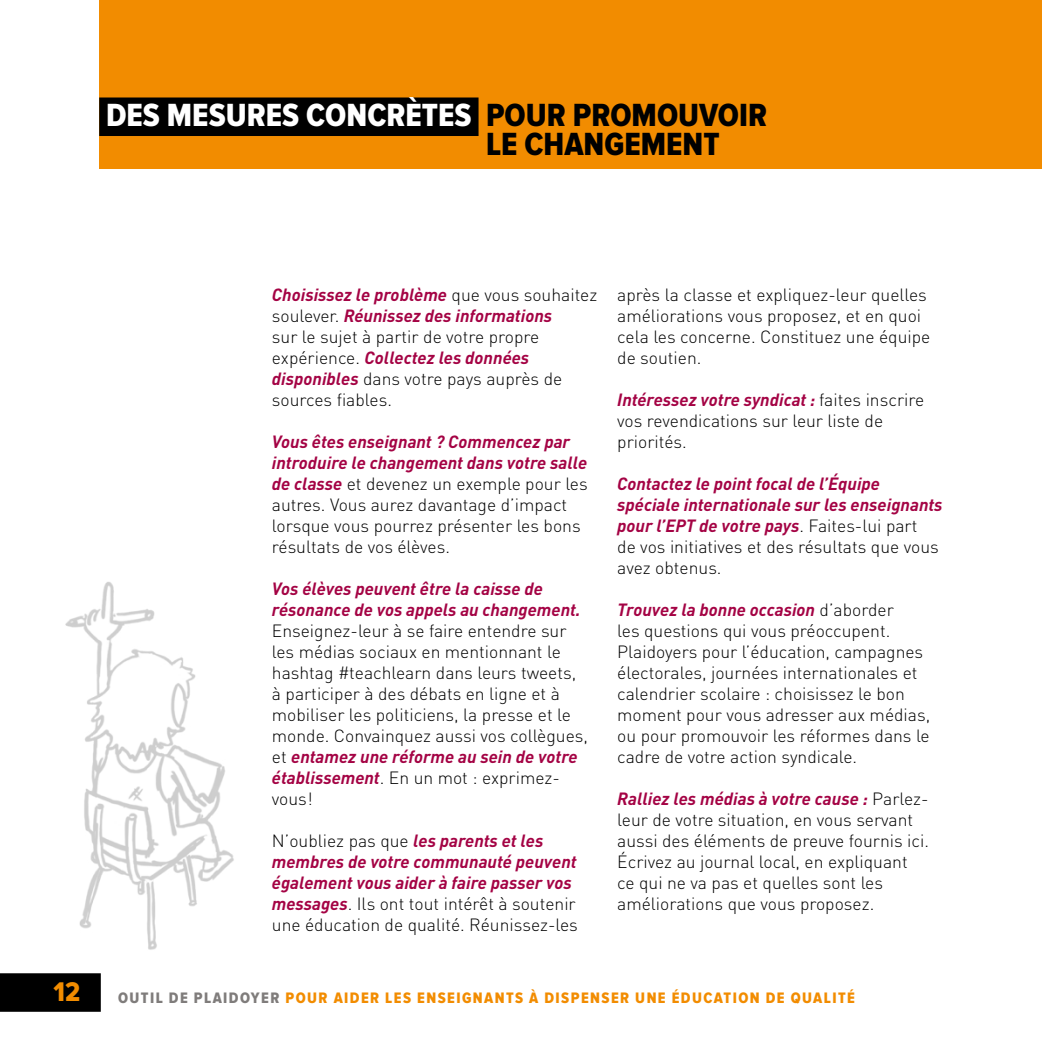
<style>
.page{position:relative;width:1042px;height:1042px;background:#fff}
.page>*{position:absolute;margin:0;border:0;box-sizing:border-box;transform-origin:0 0}
.Main_Body_Head_2{font:33.25px/29.8px "Proxima Nova Cond Extrabld";color:#000}
.Main_Body_Copy{font:300 17.5px/21px "DINOT";color:#000}
.Main_Body_Copy-2{font:italic 700 17.5px/21px "DINOT";color:#a40344}
.t1{font:15.75px "Proxima Nova Cond Extrabld";letter-spacing:.09em;color:#f28c00}
.s1{color:#fff}
.s2{font-weight:700;font-style:italic;color:#a40344}
.s3{font-weight:300;font-style:normal;color:#000}
.s4{font-size:28px}
.s5{color:#7f7c7b}
</style>
<div class="page">
<div style="left:0;top:973px;width:101px;height:39px;background:#000"></div>
<img style="left:65px;top:582px;width:169px;height:368px">
<div style="left:99px;top:0;width:943px;height:169px;background:#f28c00"></div>
<div style="left:99px;top:97px;width:379px;height:39px;background:#000"></div>
<p class="Main_Body_Head_2" style="left:486px;top:101px;width:283px;text-indent:-380px"><span class="s1">DES MESURES CONCRÈTES</span> POUR PROMOUVOIR<br>LE CHANGEMENT</p>
<p class="Main_Body_Copy" style="left:272px;top:284px;width:327px"><span class="s2">Choisissez le problème</span> que vous souhaitez soulever. <span class="s2">Réunissez des informations<br></span>sur le sujet à partir de votre propre expérience. <span class="s2">Collectez les données disponibles</span> dans votre pays auprès de sources fiables.</p>
<p class="Main_Body_Copy" style="left:272px;top:431px;width:317px"><span class="s2">Vous êtes enseignant ? Commencez par introduire le changement dans votre salle de classe</span> et devenez un exemple pour les autres. Vous aurez davantage d’impact lorsque vous pourrez présenter les bons résultats de vos élèves.</p>
<p class="Main_Body_Copy" style="left:272px;top:578px;width:318px"><span class="s2">Vos élèves peuvent être la caisse de résonance de vos appels au changement.<br></span>Enseignez-leur à se faire entendre sur les médias sociaux en mentionnant le hashtag #teachlearn dans leurs tweets, à participer à des débats en ligne et à mobiliser les politiciens, la presse et le monde. Convainquez aussi vos collègues, et <span class="s2">entamez une réforme au sein de votre établissement</span>. En un mot : exprimez&shy;vous!</p>
<p class="Main_Body_Copy-2" style="left:272px;top:830px;width:307px"><span class="s3">N’oubliez pas que</span> les parents et les membres de votre communauté peuvent également vous aider à faire passer vos messages<span class="s3">. Ils ont tout intérêt à soutenir une éducation de qualité. Réunissez-les</span></p>
<p class="Main_Body_Copy" style="left:617px;top:284px;width:315px">après la classe et expliquez-leur quelles améliorations vous proposez, et en quoi cela les concerne. Constituez une équipe de soutien.</p>
<p class="Main_Body_Copy" style="left:617px;top:389px;width:308px"><span class="s2">Intéressez votre syndicat :</span> faites inscrire vos revendications sur leur liste de priorités.</p>
<p class="Main_Body_Copy-2" style="left:617px;top:473px;width:327px">Contactez le point focal de l’Équipe spéciale internationale sur les enseignants pour l’EPT de votre pays<span class="s3">. Faites-lui part<br>de vos initiatives et des résultats que vous avez obtenus.</span></p>
<p class="Main_Body_Copy" style="left:617px;top:599px;width:314px"><span class="s2">Trouvez la bonne occasion</span> d’aborder<br>les questions qui vous préoccupent.<br>Plaidoyers pour l’éducation, campagnes électorales, journées internationales et calendrier scolaire : choisissez le bon moment pour vous adresser aux médias, ou pour promouvoir les réformes dans le cadre de votre action syndicale.</p>
<p class="Main_Body_Copy" style="left:617px;top:788px;width:313px"><span class="s2">Ralliez les médias à votre cause :</span> Parlez&shy;leur de votre situation, en vous servant aussi des éléments de preuve fournis ici.<br>Écrivez au journal local, en expliquant ce qui ne va pas et quelles sont les améliorations que vous proposez.</p>
<p class="t1" style="left:54px;top:990px;width:803px"><span class="s4">12</span> <span class="s5">OUTIL DE PLAIDOYER</span> POUR AIDER LES ENSEIGNANTS À DISPENSER UNE ÉDUCATION DE QUALITÉ</p>
</div>
